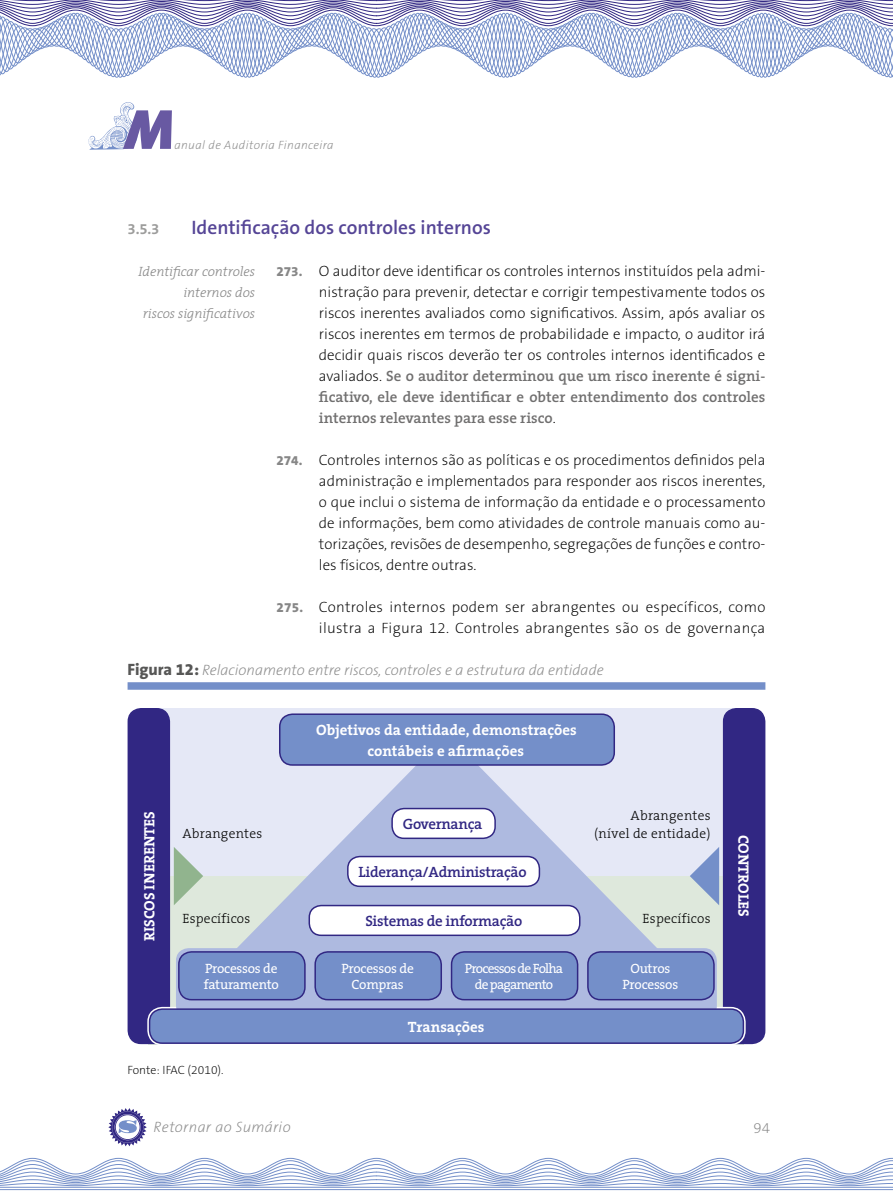
<style>
.page{position:relative;width:893px;height:1191px;background:#fff}
.page>*{position:absolute;margin:0;border:0;box-sizing:border-box;transform-origin:0 0}
.t1{font:italic 900 57px "The Sans B9";color:#6859a2}
.t2{font:600 19.5px "The Sans B6";color:#554596}
.t3{font:200 15px/21px "The Sans B2";color:#000;text-align:justify}
.t4{font:600 15px/21px "The Serif";color:#706f6f;text-align:justify}
.t5{font:200 15px/21px "The Sans B2";letter-spacing:.02em;color:#000;text-align:right}
.t6{font:700 15px/21px "The Serif";color:#fff;text-align:center}
.t7{font:italic 200 15px "The Sans B2";color:#878787}
.t8{font:600 15px "The Serif";letter-spacing:-.02em;color:#312783}
.t9{font:italic 200 15px "The Sans B2";letter-spacing:.02em;color:#878787}
.t10{font:700 15px "The Sans B7";color:#9d9d9c}
.t11{font:200 15px "The Sans B2";color:#878787}
.t12{font:300 13.5px/18px "The Serif";letter-spacing:.02em;color:#000;text-align:right}
.t13{font:13.5px/16.5px "The Serif";letter-spacing:-.02em;color:#fff;text-align:center}
.t14{font:italic 300 13.5px/21px "The Serif";color:#878787;text-align:right}
.t15{font:13.5px/16.5px "The Serif";letter-spacing:-.06em;color:#fff;text-align:center}
.t16{font:italic 200 12px "The Sans B2";letter-spacing:.025em;color:#878787}
.t17{font:200 12px "The Sans B2";color:#000}
.s1{font-family:"The Sans B8";font-weight:800;font-size:13.5px;color:#878787}
.s2{font-family:"The Sans B2";font-weight:200;color:#000}
.s3{font-family:"The Sans B8";font-weight:800;font-style:normal;font-size:16.5px;color:#575756}
</style>
<div class="page">
<svg style="left:0;top:0;width:893px;height:12px"></svg>
<hr style="left:0;top:1189px;width:893px;height:1px;background:#748fc9">
<svg style="left:0;top:1157px;width:893px;height:31px"></svg>
<svg style="left:0;top:13px;width:893px;height:62px"></svg>
<svg style="left:88px;top:102px;width:50px;height:48px"></svg>
<svg style="left:108px;top:1108px;width:39px;height:38px"></svg>
<div style="left:149px;top:708px;width:595px;height:168px;background:#e5e8f6"></div>
<div style="left:128px;top:708px;width:41px;height:335px;background:#312783;border-radius:13px"></div>
<div style="left:128px;top:708px;width:42px;height:336px;border:2px solid #312783;border-radius:13px"></div>
<div style="left:724px;top:708px;width:41px;height:335px;background:#312783;border-radius:13px"></div>
<div style="left:723px;top:708px;width:42px;height:336px;border:2px solid #312783;border-radius:13px"></div>
<svg style="left:177px;top:756px;width:540px;height:201px"></svg>
<div style="left:128px;top:682px;width:637px;height:7px;background:#748fc9"></div>
<div style="left:392px;top:808px;width:103px;height:30px;background:#fff;border-radius:12px"></div>
<div style="left:391px;top:808px;width:105px;height:31px;border:2px solid #312783;border-radius:12px"></div>
<div style="left:348px;top:856px;width:191px;height:30px;background:#fff;border-radius:12px"></div>
<div style="left:347px;top:855px;width:193px;height:32px;border:2px solid #312783;border-radius:12px"></div>
<div style="left:309px;top:905px;width:271px;height:30px;background:#fff;border-radius:12px"></div>
<div style="left:309px;top:904px;width:271px;height:32px;border:2px solid #312783;border-radius:12px"></div>
<div style="left:280px;top:714px;width:334px;height:51px;background:#748fc9;border-radius:13px"></div>
<div style="left:279px;top:713px;width:336px;height:52px;border:2px solid #312783;border-radius:13px"></div>
<div style="left:147px;top:1007px;width:599px;height:38px;border:4px solid #fff;border-radius:13px"></div>
<svg style="left:174px;top:847px;width:29px;height:58px"></svg>
<svg style="left:690px;top:847px;width:29px;height:58px"></svg>
<div style="left:176px;top:948px;width:466px;height:70px;background:#aebae0;border-radius:13px"></div>
<div style="left:179px;top:952px;width:126px;height:47px;background:#748fc9;border-radius:13px"></div>
<div style="left:178px;top:951px;width:128px;height:49px;border:2px solid #312783;border-radius:13px"></div>
<svg style="left:312px;top:948px;width:132px;height:55px"></svg>
<div style="left:315px;top:952px;width:126px;height:47px;background:#748fc9;border-radius:13px"></div>
<div style="left:314px;top:951px;width:128px;height:49px;border:2px solid #312783;border-radius:13px"></div>
<svg style="left:449px;top:948px;width:131px;height:55px"></svg>
<div style="left:452px;top:952px;width:126px;height:47px;background:#748fc9;border-radius:13px"></div>
<div style="left:451px;top:951px;width:127px;height:49px;border:2px solid #312783;border-radius:13px"></div>
<div style="left:585px;top:948px;width:132px;height:70px;background:#aebae0;border-radius:13px"></div>
<div style="left:588px;top:952px;width:126px;height:47px;background:#748fc9;border-radius:13px"></div>
<div style="left:587px;top:951px;width:128px;height:49px;border:2px solid #312783;border-radius:13px"></div>
<div style="left:150px;top:1009px;width:593px;height:34px;background:#748fc9;border-radius:13px"></div>
<div style="left:149px;top:1008px;width:595px;height:36px;border:2px solid #312783;border-radius:13px"></div>
<h1 class="t1" style="left:125px;top:99px;width:50px">M</h1>
<p class="t16" style="left:175px;top:139px;width:161px">anual de Auditoria Financeira</p>
<p class="t10" style="left:128px;top:221px;width:33px">3.5.3</p>
<h2 class="t2" style="left:191px;top:217px;width:301px">Identificação dos controles internos</h2>
<p class="t3" style="left:319px;top:261px;width:448px;text-indent:-43px"><span class="s1">273.</span> O auditor deve identificar os controles internos instituídos pela admi&shy;nistração para prevenir, detectar e corrigir tempestivamente todos os riscos inerentes avaliados como significativos. Assim, após avaliar os riscos inerentes em termos de probabilidade e impacto, o auditor irá decidir quais riscos deverão ter os controles internos identificados e</p>
<p class="t4" style="left:319px;top:365px;width:448px"><span class="s2">avaliados.</span> Se o auditor determinou que um risco inerente é signi&shy;ficativo, ele deve identificar e obter entendimento dos controles internos relevantes para esse risco<span class="s2">.</span></p>
<p class="t3" style="left:319px;top:450px;width:448px;text-indent:-43px"><span class="s1">274.</span> Controles internos são as políticas e os procedimentos definidos pela administração e implementados para responder aos riscos inerentes, o que inclui o sistema de informação da entidade e o processamento de informações, bem como atividades de controle manuais como au&shy;torizações, revisões de desempenho, segregações de funções e contro&shy;les físicos, dentre outras.</p>
<p class="t5" style="left:276px;top:597px;width:490px"><span class="s1">275.</span> Controles internos podem ser abrangentes ou específicos, como ilustra a Figura 12. Controles abrangentes são os de governança</p>
<p class="t14" style="left:139px;top:260px;width:118px">Identificar controles internos dos<br>riscos significativos</p>
<p class="t7" style="left:128px;top:662px;width:478px"><span class="s3">Figura 12:</span> Relacionamento entre riscos, controles e a estrutura da entidade</p>
<p class="t6" style="left:138px;top:941px;width:132px;rotate:-90deg">RISCOS INERENTES</p>
<p class="t6" style="left:316px;top:718px;width:262px">Objetivos da entidade, demonstrações contábeis e afirmações</p>
<p class="t12" style="left:594px;top:806px;width:118px">Abrangentes (nível de entidade)</p>
<p class="t8" style="left:403px;top:811px;width:81px">Governança</p>
<p class="t8" style="left:359px;top:859px;width:170px">Liderança/Administração</p>
<p class="t8" style="left:365px;top:908px;width:158px">Sistemas de informação</p>
<p class="t12" style="left:182px;top:824px;width:82px">Abrangentes</p>
<p class="t12" style="left:182px;top:909px;width:70px">Específicos</p>
<p class="t12" style="left:643px;top:909px;width:70px">Específicos</p>
<p class="t13" style="left:204px;top:959px;width:77px;text-align:left">Processos de faturamento</p>
<p class="t13" style="left:341px;top:959px;width:74px">Processos de<br>Compras</p>
<p class="t15" style="left:465px;top:959px;width:100px">Processos de Folha de pagamento</p>
<p class="t13" style="left:623px;top:959px;width:57px">Outros<br>Processos</p>
<p class="t6" style="left:408px;top:1015px;width:78px">Transações</p>
<p class="t17" style="left:128px;top:1063px;width:98px">Fonte: IFAC (2010).</p>
<p class="t6" style="left:754px;top:835px;width:83px;rotate:90deg">CONTROLES</p>
<p class="t9" style="left:154px;top:1118px;width:139px">Retornar ao Sumário</p>
<p class="t11" style="left:754px;top:1120px;width:18px">94</p>
</div>
